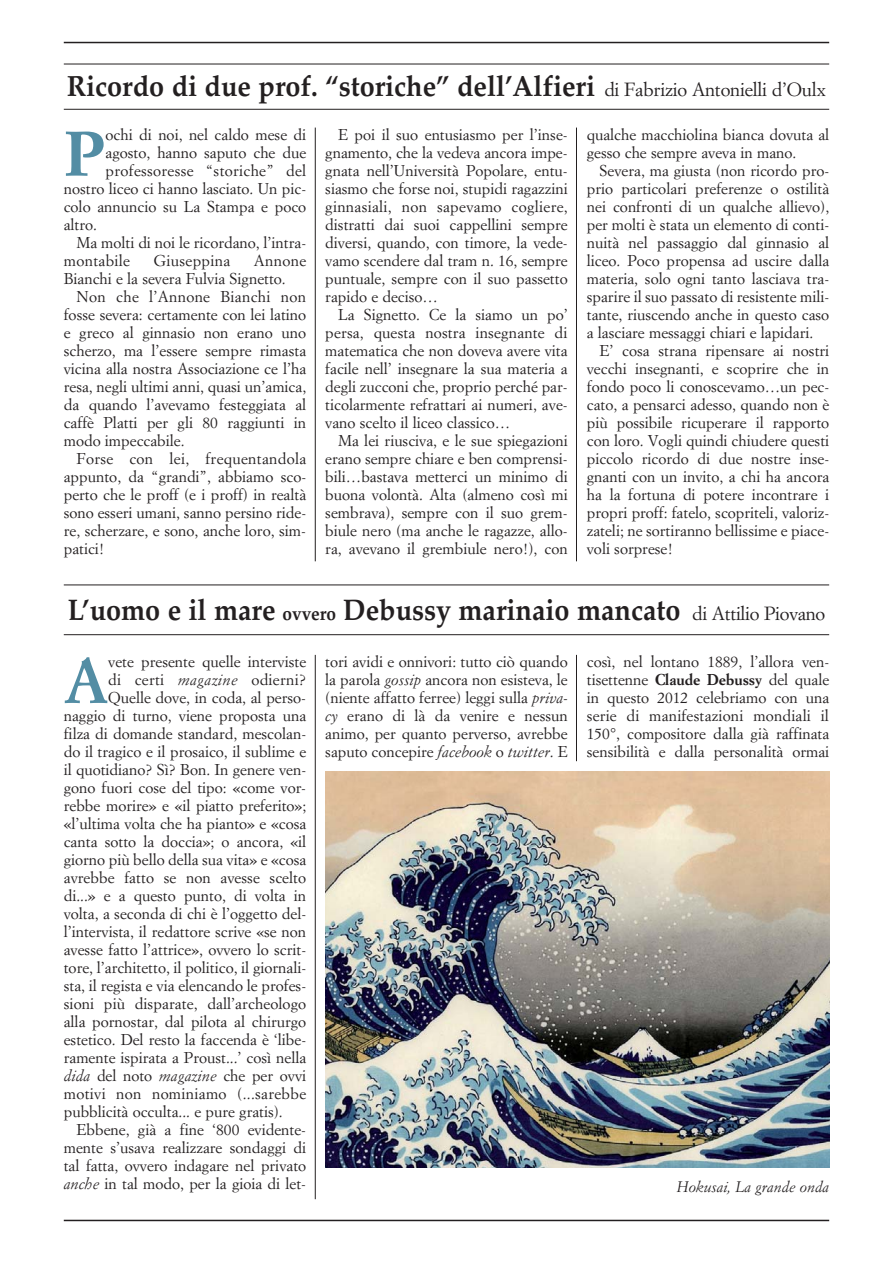
<style>
.page{position:relative;width:893px;height:1263px;background:#fff}
.page>*{position:absolute;margin:0;border:0;box-sizing:border-box;transform-origin:0 0}
.t1{font:700 61.65px "Simoncini Garamond";color:#538da4;scale:1.05 1}
.t2{font:700 61.65px "Simoncini Garamond";color:#538da4}
.t3{font:700 29.7px "Palatino";color:#231f20;scale:.91 1}
.t4{font:700 29.1px "Palatino";color:#231f20;scale:.93 1}
.t5{font:15.45px/18px "Simoncini Garamond";color:#231f20;text-align:justify}
.t6{font:15.45px "Simoncini Garamond";letter-spacing:.02em;color:#231f20}
.t7{font:italic 15px "Simoncini Garamond";color:#231f20}
.s1{font-family:"Simoncini Garamond";font-weight:400;font-size:18.75px}
.s2{font-size:18.9px}
.s3{font-weight:700}
.s4{font-style:italic}
</style>
<div class="page">
<hr style="left:64px;top:42px;width:765px;height:1px;background:#231f20">
<hr style="left:64px;top:1220px;width:765px;height:1px;background:#231f20">
<hr style="left:315px;top:128px;width:1px;height:433px;background:#231f20">
<hr style="left:576px;top:128px;width:1px;height:433px;background:#231f20">
<hr style="left:64px;top:585px;width:765px;height:1px;background:#231f20">
<hr style="left:64px;top:634px;width:765px;height:1px;background:#231f20">
<hr style="left:64px;top:64px;width:765px;height:1px;background:#231f20">
<hr style="left:64px;top:109px;width:765px;height:1px;background:#231f20">
<hr style="left:315px;top:655px;width:1px;height:544px;background:#231f20">
<hr style="left:576px;top:655px;width:1px;height:106px;background:#231f20">
<img style="left:325px;top:771px;width:504px;height:397px">
<h3 class="t4" style="left:67px;top:74px;width:818px">Ricordo di due prof. “storiche” dell’Alfieri <span class="s1">di Fabrizio Antonielli d’Oulx</span></h3>
<h1 class="t1" style="left:64px;top:124px;width:41px">P</h1>
<p class="t5" style="left:106px;top:126px;width:202px">ochi di noi, nel caldo mese di</p>
<p class="t5" style="left:106px;top:144px;width:202px">agosto, hanno saputo che due</p>
<p class="t6" style="left:106px;top:164px;width:202px">professoresse “storiche” del</p>
<p class="t5" style="left:64px;top:180px;width:244px">nostro liceo ci hanno lasciato. Un pic-</p>
<p class="t5" style="left:64px;top:198px;width:244px">colo annuncio su La Stampa e poco</p>
<p class="t5" style="left:64px;top:216px;width:35px">altro.</p>
<p class="t5" style="left:77px;top:234px;width:231px">Ma molti di noi le ricordano, l’intra-</p>
<p class="t6" style="left:64px;top:254px;width:68px">montabile</p>
<p class="t6" style="left:154px;top:254px;width:78px">Giuseppina</p>
<p class="t5" style="left:64px;top:252px;width:244px;text-indent:190px">Annone<br>Bianchi e la severa Fulvia Signetto.</p>
<p class="t5" style="left:64px;top:288px;width:244px;text-indent:13px">Non che l’Annone Bianchi non fosse severa: certamente con lei latino e greco al ginnasio non erano uno scherzo, ma l’essere sempre rimasta vicina alla nostra Associazione ce l’ha resa, negli ultimi anni, quasi un’amica, da quando l’avevamo festeggiata al caffè Platti per gli 80 raggiunti in modo impeccabile.</p>
<p class="t5" style="left:64px;top:450px;width:244px;text-indent:13px">Forse con lei, frequentandola appunto, da “grandi”, abbiamo sco&shy;perto che le proff (e i proff) in realtà sono esseri umani, sanno persino ride&shy;re, scherzare, e sono, anche loro, sim&shy;patici!</p>
<p class="t5" style="left:325px;top:126px;width:244px;text-indent:13px">E poi il suo entusiasmo per l’inse&shy;gnamento, che la vedeva ancora impe&shy;gnata nell’Università Popolare, entu&shy;siasmo che forse noi, stupidi ragazzini ginnasiali, non sapevamo cogliere, distratti dai suoi cappellini sempre diversi, quando, con timore, la vede&shy;vamo scendere dal tram n. 16, sempre puntuale, sempre con il suo passetto rapido e deciso…</p>
<p class="t5" style="left:325px;top:306px;width:244px;text-indent:13px">La Signetto. Ce la siamo un po’ persa, questa nostra insegnante di matematica che non doveva avere vita facile nell’ insegnare la sua materia a degli zucconi che, proprio perché par&shy;ticolarmente refrattari ai numeri, ave&shy;vano scelto il liceo classico…</p>
<p class="t5" style="left:325px;top:432px;width:244px;text-indent:13px">Ma lei riusciva, e le sue spiegazioni erano sempre chiare e ben comprensi&shy;bili…bastava metterci un minimo di buona volontà. Alta (almeno così mi sembrava), sempre con il suo grem&shy;biule nero (ma anche le ragazze, allo&shy;ra, avevano il grembiule nero!), con</p>
<p class="t5" style="left:587px;top:126px;width:244px">qualche macchiolina bianca dovuta al gesso che sempre aveva in mano.</p>
<p class="t5" style="left:587px;top:162px;width:244px;text-indent:13px">Severa, ma giusta (non ricordo pro&shy;prio particolari preferenze o ostilità nei confronti di un qualche allievo), per molti è stata un elemento di conti&shy;nuità nel passaggio dal ginnasio al liceo. Poco propensa ad uscire dalla materia, solo ogni tanto lasciava tra&shy;sparire il suo passato di resistente mili&shy;tante, riuscendo anche in questo caso a lasciare messaggi chiari e lapidari.</p>
<p class="t5" style="left:587px;top:342px;width:244px;text-indent:13px">E’ cosa strana ripensare ai nostri vecchi insegnanti, e scoprire che in fondo poco li conoscevamo…un pec&shy;cato, a pensarci adesso, quando non è più possibile ricuperare il rapporto con loro. Vogli quindi chiudere questi piccolo ricordo di due nostre inse&shy;gnanti con un invito, a chi ha ancora ha la fortuna di potere incontrare i propri proff: fatelo, scopriteli, valoriz&shy;zateli; ne sortiranno bellissime e piace&shy;voli sorprese!</p>
<h2 class="t3" style="left:68px;top:598px;width:834px">L’uomo e il mare <span class="s2">ovvero</span> Debussy marinaio mancato <span class="s1">di Attilio Piovano</span></h2>
<h1 class="t2" style="left:64px;top:652px;width:46px">A</h1>
<p class="t5" style="left:108px;top:654px;width:200px">vete presente quelle interviste</p>
<p class="t5" style="left:587px;top:654px;width:244px">così, nel lontano 1889, l’allora ven&shy;tisettenne <span class="s3">Claude Debussy</span> del quale in questo 2012 celebriamo con una serie di manifestazioni mondiali il 150°, compositore dalla già raffinata sensibilità e dalla personalità ormai</p>
<p class="t5" style="left:325px;top:654px;width:244px">tori avidi e onnivori: tutto ciò quando la parola <span class="s4">gossip</span> ancora non esisteva, le (niente affatto ferree) leggi sulla <span class="s4">priva&shy;cy</span> erano di là da venire e nessun animo, per quanto perverso, avrebbe saputo concepire <span class="s4">facebook</span> o <span class="s4">twitter</span>. E</p>
<p class="t6" style="left:108px;top:673px;width:199px">di certi <span class="s4">magazine</span> odierni?</p>
<p class="t5" style="left:108px;top:690px;width:199px">Quelle dove, in coda, al perso-</p>
<p class="t5" style="left:64px;top:708px;width:244px">naggio di turno, viene proposta una</p>
<p class="t5" style="left:64px;top:726px;width:244px">filza di domande standard, mescolan-</p>
<p class="t5" style="left:64px;top:744px;width:244px">do il tragico e il prosaico, il sublime e</p>
<p class="t5" style="left:64px;top:762px;width:244px">il quotidiano? Sì? Bon. In genere ven-</p>
<p class="t5" style="left:64px;top:780px;width:244px">gono fuori cose del tipo: «come vor-</p>
<p class="t5" style="left:64px;top:798px;width:244px">rebbe morire» e «il piatto preferito»;</p>
<p class="t5" style="left:64px;top:816px;width:244px">«l’ultima volta che ha pianto» e «cosa</p>
<p class="t5" style="left:64px;top:834px;width:244px">canta sotto la doccia»; o ancora, «il</p>
<p class="t5" style="left:64px;top:852px;width:244px">giorno più bello della sua vita» e «cosa</p>
<p class="t5" style="left:64px;top:870px;width:244px">avrebbe fatto se non avesse scelto</p>
<p class="t5" style="left:64px;top:888px;width:244px">di...» e a questo punto, di volta in</p>
<p class="t5" style="left:64px;top:906px;width:244px">volta, a seconda di chi è l’oggetto del-</p>
<p class="t5" style="left:64px;top:924px;width:244px">l’intervista, il redattore scrive «se non</p>
<p class="t5" style="left:64px;top:942px;width:244px">avesse fatto l’attrice», ovvero lo scrit-</p>
<p class="t5" style="left:64px;top:960px;width:244px">tore, l’architetto, il politico, il giornali-</p>
<p class="t5" style="left:64px;top:978px;width:244px">sta, il regista e via elencando le profes-</p>
<p class="t5" style="left:64px;top:996px;width:244px">sioni più disparate, dall’archeologo</p>
<p class="t5" style="left:64px;top:1014px;width:244px">alla pornostar, dal pilota al chirurgo</p>
<p class="t5" style="left:64px;top:1032px;width:244px">estetico. Del resto la faccenda è ‘libe-</p>
<p class="t5" style="left:64px;top:1050px;width:244px">ramente ispirata a Proust...’ così nella</p>
<p class="t5" style="left:64px;top:1068px;width:244px"><span class="s4">dida</span> del noto <span class="s4">magazine</span> che per ovvi</p>
<p class="t6" style="left:64px;top:1087px;width:244px">motivi non nominiamo (...sarebbe</p>
<p class="t5" style="left:64px;top:1104px;width:221px">pubblicità occulta... e pure gratis).</p>
<p class="t5" style="left:77px;top:1122px;width:231px">Ebbene, già a fine ‘800 evidente-</p>
<p class="t5" style="left:64px;top:1140px;width:244px">mente s’usava realizzare sondaggi di</p>
<p class="t5" style="left:64px;top:1158px;width:244px">tal fatta, ovvero indagare nel privato</p>
<p class="t5" style="left:64px;top:1176px;width:244px"><span class="s4">anche</span> in tal modo, per la gioia di let-</p>
<p class="t7" style="left:677px;top:1180px;width:154px">Hokusai, La grande onda</p>
</div>
